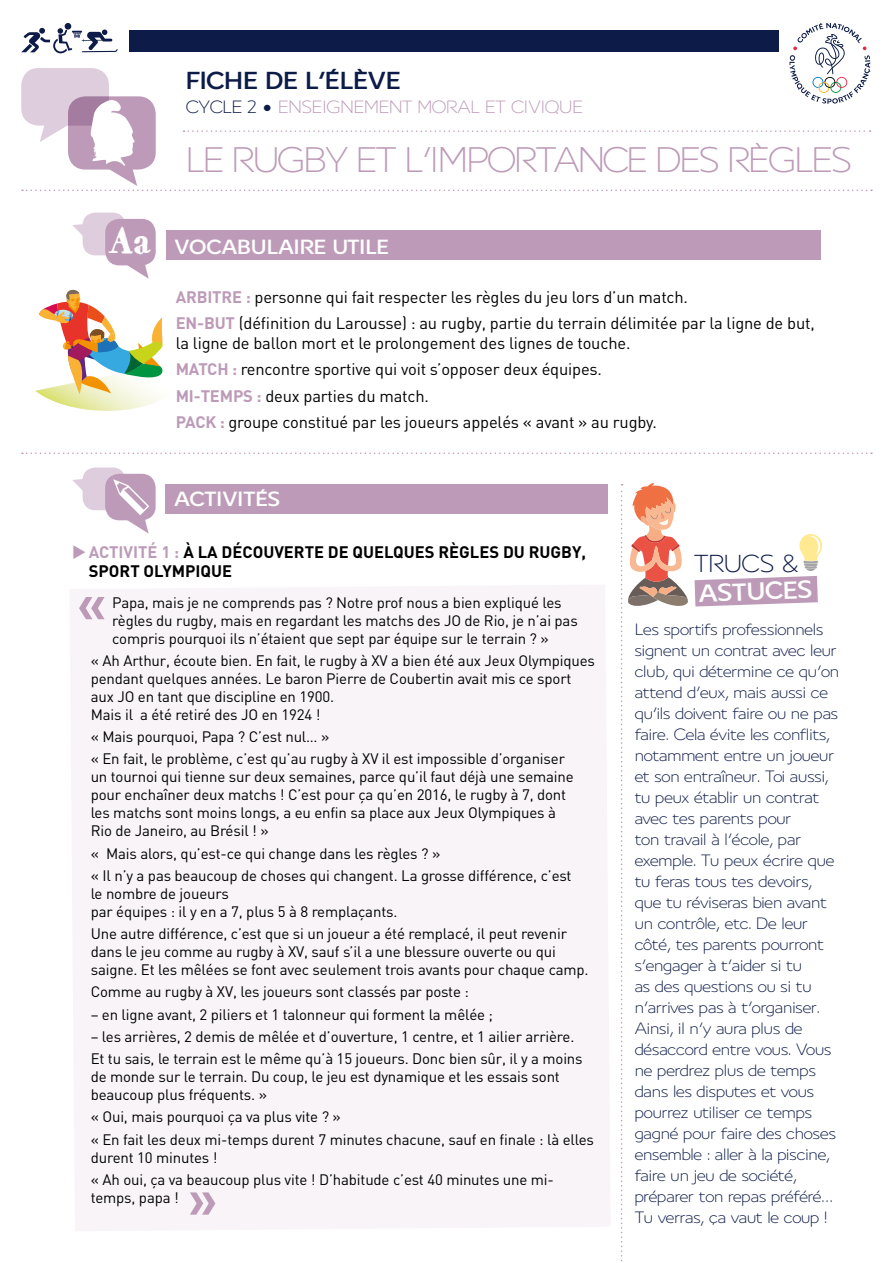
<style>
.page{position:relative;width:893px;height:1263px;background:#fff}
.page>*{position:absolute;margin:0;border:0;box-sizing:border-box;transform-origin:0 0}
.t1{font:500 55.65px "Franceolympique";color:#bd9bb8}
.t2{font:300 39px "Franceolympique";letter-spacing:-.04em;color:#bd9bb8}
.t3{font:500 27px "Franceolympique";letter-spacing:-.01em;color:#0c1b47}
.t4{font:500 27px "Franceolympique";color:#fff}
.t5{font:300 27px "Franceolympique";letter-spacing:-.015em;color:#0c1b47}
.t6{font:500 22.5px "Franceolympique";letter-spacing:-.01em;color:#fff}
.t7{font:300 19.5px "Franceolympique";letter-spacing:-.01em;color:#bd9bb8}
.t8{font:300 18px/21px "Franceolympique";letter-spacing:-.005em;color:#0c1b47}
.t9{font:16.5px/26.2px "DIN";letter-spacing:-.01em;color:#000}
.t10{font:700 16.5px/19.8px "DIN";color:#000}
.t11{font:15px/18px "DIN";letter-spacing:-.01em;color:#000}
.s1{color:#0c1b47}
.s2{font-family:"HVD Bodedo";font-size:31.65px}
.s3{font-weight:700;color:#bd9bb8}
.s4{color:#bd9bb8}
</style>
<div class="page">
<svg style="left:22px;top:452px;width:850px;height:2px"></svg>
<div style="left:166px;top:230px;width:655px;height:30px;background:#bd9bb8"></div>
<div style="left:83px;top:213px;width:42px;height:42px;background:#ddcddd;border-radius:13px"></div>
<svg style="left:72px;top:224px;width:11px;height:19px"></svg>
<div style="left:105px;top:219px;width:51px;height:46px;background:#bd9bb8;border-radius:14px"></div>
<svg style="left:121px;top:263px;width:28px;height:16px"></svg>
<svg style="left:694px;top:534px;width:128px;height:72px"></svg>
<svg style="left:21px;top:23px;width:851px;height:168px"></svg>
<svg style="left:35px;top:290px;width:128px;height:121px"></svg>
<div style="left:70px;top:585px;width:540px;height:646px;background:#f8f4f8"></div>
<div style="left:166px;top:484px;width:442px;height:30px;background:#bd9bb8"></div>
<div style="left:83px;top:467px;width:42px;height:43px;background:#ddcddd;border-radius:13px"></div>
<svg style="left:72px;top:479px;width:11px;height:19px"></svg>
<div style="left:105px;top:474px;width:51px;height:46px;background:#bd9bb8;border-radius:14px"></div>
<svg style="left:113px;top:479px;width:36px;height:55px"></svg>
<svg style="left:621px;top:483px;width:67px;height:779px"></svg>
<h3 class="t3" style="left:186px;top:64px;width:217px">FICHE DE L’ÉLÈVE</h3>
<h3 class="t7" style="left:186px;top:95px;width:399px"><span class="s1">CYCLE 2 •</span> ENSEIGNEMENT MORAL ET CIVIQUE</h3>
<h2 class="t2" style="left:186px;top:136px;width:668px">LE RUGBY ET L’IMPORTANCE DES RÈGLES</h2>
<h3 class="t6" style="left:108px;top:233px;width:283px"><span class="s2">Aa</span> VOCABULAIRE UTILE</h3>
<p class="t9" style="left:176px;top:284px;width:640px"><span class="s3">ARBITRE :</span> personne qui fait respecter les règles du jeu lors d’un match.<br><span class="s3">EN-BUT</span> (définition du Larousse) : au rugby, partie du terrain délimitée par la ligne de but,</p>
<p class="t9" style="left:176px;top:330px;width:483px">la ligne de ballon mort et le prolongement des lignes de touche.<br><span class="s3">MATCH :</span> rencontre sportive qui voit s’opposer deux équipes.<br><span class="s3">MI-TEMPS :</span> deux parties du match.<br><span class="s3">PACK :</span> groupe constitué par les joueurs appelés « avant » au rugby.</p>
<h3 class="t6" style="left:174px;top:485px;width:107px">ACTIVITÉS</h3>
<p class="t10" style="left:89px;top:541px;width:499px;text-indent:-17px"><span class="s4">◆ACTIVITÉ 1 :</span> À LA DÉCOUVERTE DE QUELQUES RÈGLES DU RUGBY,<br>SPORT OLYMPIQUE</p>
<p class="t11" style="left:112px;top:593px;width:467px">Papa, mais je ne comprends pas ? Notre prof nous a bien expliqué les règles du rugby, mais en regardant les matchs des JO de Rio, je n’ai pas compris pourquoi ils n’étaient que sept par équipe sur le terrain ? »</p>
<p class="t11" style="left:91px;top:651px;width:506px">« Ah Arthur, écoute bien. En fait, le rugby à XV a bien été aux Jeux Olympiques pendant quelques années. Le baron Pierre de Coubertin avait mis ce sport aux JO en tant que discipline en 1900.<br>Mais il a été retiré des JO en 1924 !</p>
<p class="t11" style="left:91px;top:725px;width:476px;line-height:22.2px">« Mais pourquoi, Papa ? C’est nul… »<br>« En fait, le problème, c’est qu’au rugby à XV il est impossible d’organiser</p>
<p class="t11" style="left:91px;top:768px;width:485px">un tournoi qui tienne sur deux semaines, parce qu’il faut déjà une semaine pour enchaîner deux matchs ! C’est pour ça qu’en 2016, le rugby à 7, dont les matchs sont moins longs, a eu enfin sa place aux Jeux Olympiques à Rio de Janeiro, au Brésil ! »</p>
<p class="t11" style="left:91px;top:842px;width:482px;line-height:22.2px">« Mais alors, qu’est-ce qui change dans les règles ? »<br>« Il n’y a pas beaucoup de choses qui changent. La grosse différence, c’est</p>
<p class="t11" style="left:91px;top:884px;width:308px">le nombre de joueurs<br>par équipes : il y en a 7, plus 5 à 8 remplaçants.</p>
<p class="t11" style="left:91px;top:924px;width:499px">Une autre différence, c’est que si un joueur a été remplacé, il peut revenir dans le jeu comme au rugby à XV, sauf s’il a une blessure ouverte ou qui saigne. Et les mêlées se font avec seulement trois avants pour chaque camp.</p>
<p class="t11" style="left:91px;top:982px;width:380px">Comme au rugby à XV, les joueurs sont classés par poste :</p>
<p class="t11" style="left:91px;top:1005px;width:404px">– en ligne avant, 2 piliers et 1 talonneur qui forment la mêlée ;</p>
<p class="t11" style="left:91px;top:1025px;width:493px;line-height:22.2px">– les arrières, 2 demis de mêlée et d’ouverture, 1 centre, et 1 ailier arrière.<br>Et tu sais, le terrain est le même qu’à 15 joueurs. Donc bien sûr, il y a moins</p>
<p class="t11" style="left:91px;top:1067px;width:471px">de monde sur le terrain. Du coup, le jeu est dynamique et les essais sont beaucoup plus fréquents. »</p>
<p class="t11" style="left:91px;top:1105px;width:505px;line-height:22.2px">« Oui, mais pourquoi ça va plus vite ? »<br>« En fait les deux mi-temps durent 7 minutes chacune, sauf en finale : là elles</p>
<p class="t11" style="left:91px;top:1146px;width:465px;line-height:22.2px">durent 10 minutes !<br>« Ah oui, ça va beaucoup plus vite ! D’habitude c’est 40 minutes une mi-</p>
<p class="t11" style="left:91px;top:1188px;width:90px">temps, papa !</p>
<h1 class="t1" style="left:77px;top:570px;width:32px">«</h1>
<h1 class="t1" style="left:218px;top:1242px;width:32px;rotate:-180deg">«</h1>
<h3 class="t5" style="left:694px;top:547px;width:107px">TRUCS &amp;</h3>
<h3 class="t4" style="left:698px;top:577px;width:115px;rotate:-2deg">ASTUCES</h3>
<p class="t8" style="left:635px;top:618px;width:206px">Les sportifs professionnels signent un contrat avec leur club, qui détermine ce qu’on attend d’eux, mais aussi ce qu’ils doivent faire ou ne pas faire. Cela évite les conflits, notamment entre un joueur et son entraîneur. Toi aussi, tu peux établir un contrat avec tes parents pour<br>ton travail à l’école, par exemple. Tu peux écrire que tu feras tous tes devoirs, que tu réviseras bien avant un contrôle, etc. De leur côté, tes parents pourront s’engager à t’aider si tu<br>as des questions ou si tu n’arrives pas à t’organiser.<br>Ainsi, il n’y aura plus de désaccord entre vous. Vous ne perdrez plus de temps dans les disputes et vous pourrez utiliser ce temps gagné pour faire des choses ensemble : aller à la piscine, faire un jeu de société, préparer ton repas préféré…<br>Tu verras, ça vaut le coup !</p>
</div>
